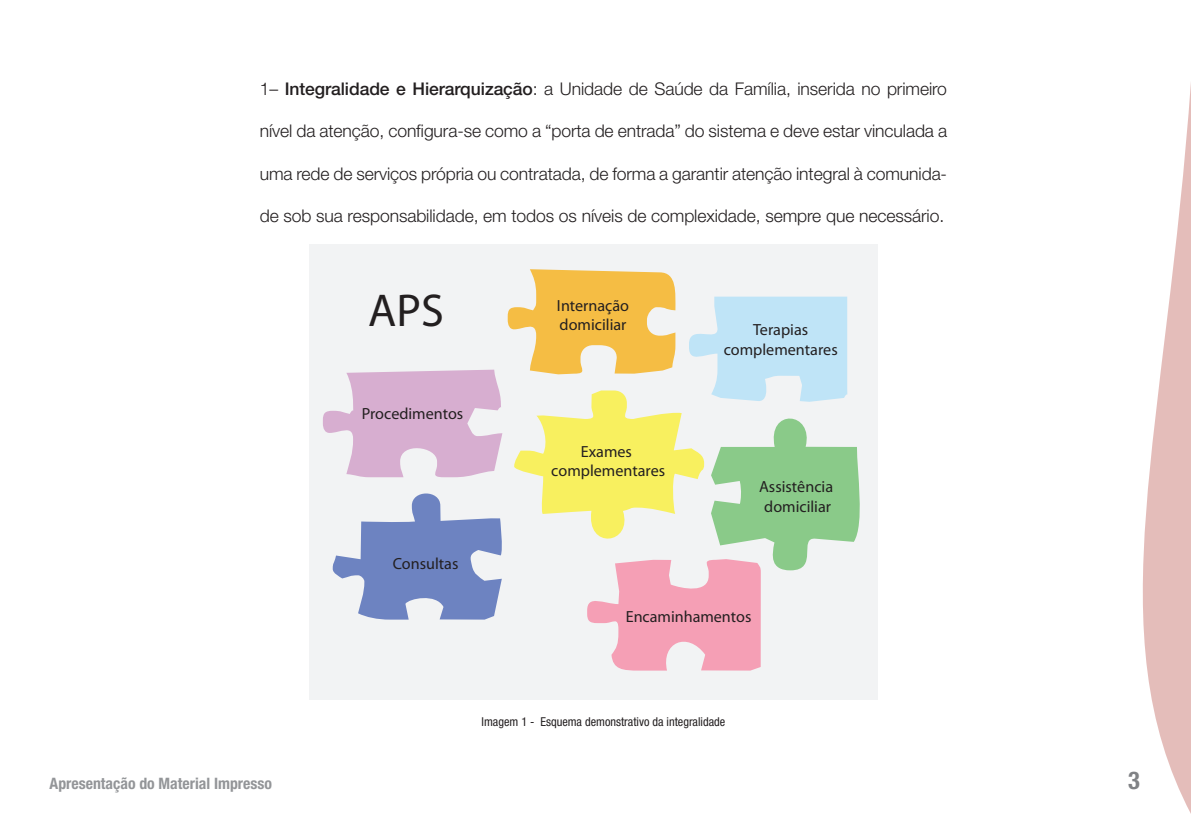
<style>
.page{position:relative;width:1191px;height:814px;background:#fff}
.page>*{position:absolute;margin:0;border:0;box-sizing:border-box;transform-origin:0 0}
.t1{font:46.2px "Myriad Pro";color:#231f20}
.Corpo_Texto{font:700 condensed 24.5px "Helvetica Neue LT Std";color:#808285}
.Corpo_Texto-2{font:300 17.5px "Helvetica Neue LT Std";letter-spacing:-.005em;color:#231f20}
.t2{font:16.1px/19.4px "Myriad Pro";color:#231f20;text-align:center}
.Corpo_Texto-3{font:700 condensed 15.75px "Helvetica Neue LT Std";color:#939598}
.Legendas{font:condensed 12.25px "Helvetica Neue LT Std";color:#231f20}
.s1{font-weight:500}
</style>
<div class="page">
<svg style="left:1142px;top:83px;width:49px;height:731px;fill:#e4bdba"></svg>
<div style="left:309px;top:244px;width:569px;height:455px;background:#f2f3f4"></div>
<svg style="left:323px;top:269px;width:537px;height:401px"></svg>
<p class="Corpo_Texto-2" style="left:260px;top:78px;width:689px">1– <span class="s1">Integralidade e Hierarquização</span>: a Unidade de Saúde da Família, inserida no primeiro</p>
<p class="Corpo_Texto-2" style="left:260px;top:120px;width:689px">nível da atenção, configura-se como a “porta de entrada” do sistema e deve estar vinculada a</p>
<p class="Corpo_Texto-2" style="left:260px;top:162px;width:689px">uma rede de serviços própria ou contratada, de forma a garantir atenção integral à comunida-</p>
<p class="Corpo_Texto-2" style="left:260px;top:204px;width:686px">de sob sua responsabilidade, em todos os níveis de complexidade, sempre que necessário.</p>
<p class="t1" style="left:368px;top:282px;width:77px">APS</p>
<p class="t2" style="left:362px;top:404px;width:103px">Procedimentos</p>
<p class="t2" style="left:393px;top:553px;width:67px">Consultas</p>
<p class="t2" style="left:557px;top:295px;width:73px;text-align:left">Internação domiciliar</p>
<p class="t2" style="left:551px;top:441px;width:115px">Exames complementares</p>
<p class="t2" style="left:723px;top:320px;width:115px">Terapias complementares</p>
<p class="t2" style="left:759px;top:476px;width:75px">Assistência domiciliar</p>
<p class="t2" style="left:626px;top:606px;width:127px">Encaminhamentos</p>
<p class="Legendas" style="left:481px;top:714px;width:245px">Imagem 1 - Esquema demonstrativo da integralidade</p>
<p class="Corpo_Texto-3" style="left:50px;top:773px;width:224px">Apresentação do Material Impresso</p>
<p class="Corpo_Texto" style="left:1128px;top:765px;width:13px">3</p>
</div>
